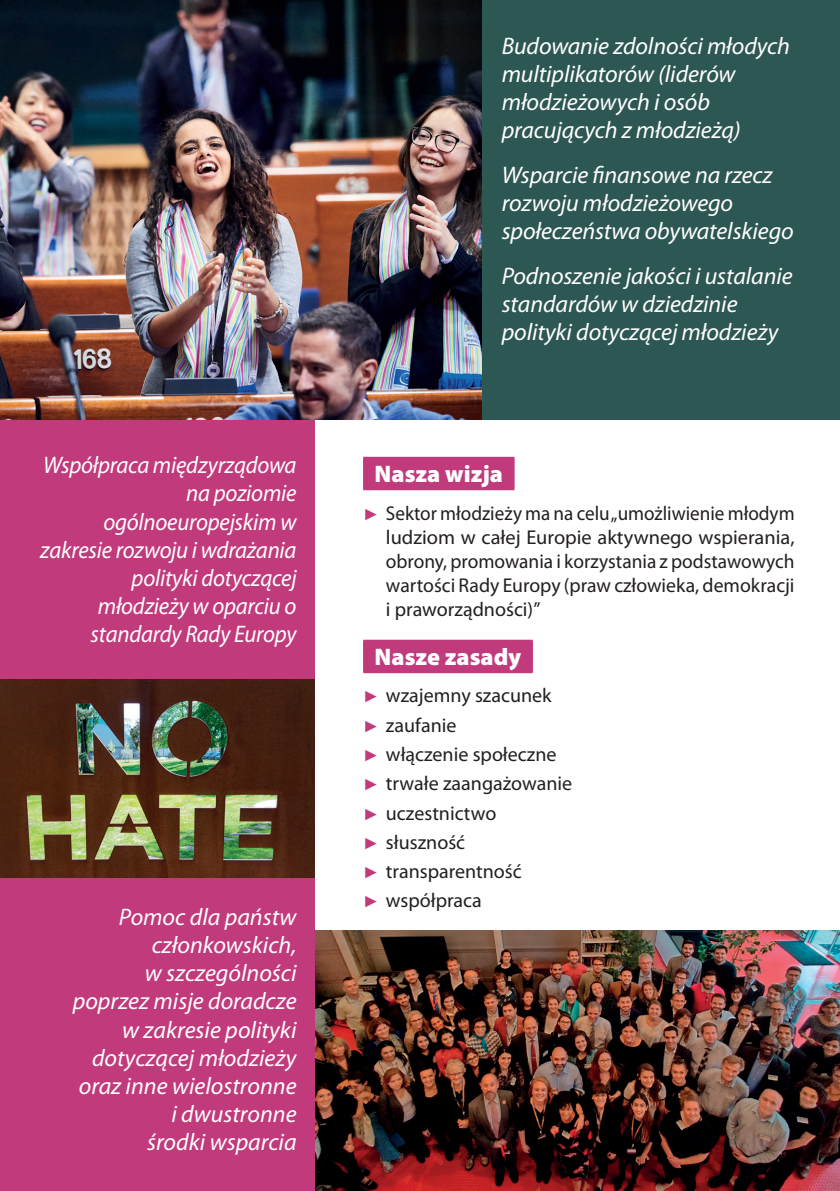
<style>
.page{position:relative;width:840px;height:1191px;background:#fff}
.page>*{position:absolute;margin:0;border:0;box-sizing:border-box;transform-origin:0 0}
.t1{font:italic 24px/28px "Myriad Pro";letter-spacing:-.005em;color:#fff}
.t2{font:italic 24px/28px "Myriad Pro";letter-spacing:-.005em;color:#fff;text-align:right;scale:.95 1}
.t3{font:900 24px "Myriad Pro";color:#fff}
.t4{font:20px/24px "Myriad Pro";color:#231f20;text-align:justify;scale:.96 1}
.t5{font:20px/29.2px "Myriad Pro";color:#231f20}
.s1{font-family:"Arial";font-size:16px;color:#c13a7c}
</style>
<div class="page">
<div style="left:0;top:0;width:839px;height:420px;background:#2d5752"></div>
<div style="left:363px;top:458px;width:151px;height:32px;background:#c13a7c"></div>
<div style="left:363px;top:457px;width:151px;height:32px;background:#c13a7c"></div>
<div style="left:363px;top:641px;width:169px;height:32px;background:#c13a7c"></div>
<div style="left:363px;top:639px;width:169px;height:32px;background:#c13a7c"></div>
<div style="left:0;top:417px;width:315px;height:774px;background:#c13a7c"></div>
<img style="left:0;top:679px;width:315px;height:198px">
<img style="left:0;top:0;width:481px;height:420px">
<img style="left:315px;top:930px;width:524px;height:261px">
<p class="t2" style="left:40px;top:451px;width:271px">Współpraca międzyrządowa na poziomie ogólnoeuropejskim w zakresie rozwoju i wdrażania polityki dotyczącej młodzieży w oparciu o standardy Rady Europy</p>
<p class="t1" style="left:73px;top:903px;width:225px;text-align:right">Pomoc dla państw członkowskich,<br>w szczególności poprzez misje doradcze w zakresie polityki dotyczącej młodzieży oraz inne wielostronne i dwustronne<br>środki wsparcia</p>
<p class="t1" style="left:501px;top:32px;width:289px">Budowanie zdolności młodych multiplikatorów (liderów młodzieżowych i osób pracujących z młodzieżą)</p>
<p class="t1" style="left:501px;top:161px;width:293px">Wsparcie finansowe na rzecz rozwoju młodzieżowego społeczeństwa obywatelskiego</p>
<p class="t1" style="left:501px;top:262px;width:292px">Podnoszenie jakości i ustalanie standardów w dziedzinie polityki dotyczącej młodzieży</p>
<p class="t3" style="left:374px;top:457px;width:130px">Nasza wizja</p>
<p class="t4" style="left:386px;top:501px;width:427px;text-indent:-23px"><span class="s1">►</span> Sektor młodzieży ma na celu „umożliwienie młodym ludziom w całej Europie aktywnego wspierania, obrony, promowania i korzystania z podstawowych wartości Rady Europy (praw człowieka, demokracji i praworządności)”</p>
<p class="t3" style="left:374px;top:640px;width:148px">Nasze zasady</p>
<p class="t5" style="left:363px;top:681px;width:210px"><span class="s1">►</span> wzajemny szacunek <span class="s1">►</span> zaufanie<br><span class="s1">►</span> włączenie społeczne <span class="s1">►</span> trwałe zaangażowanie <span class="s1">►</span> uczestnictwo<br><span class="s1">►</span> słuszność<br><span class="s1">►</span> transparentność<br><span class="s1">►</span> współpraca</p>
</div>
